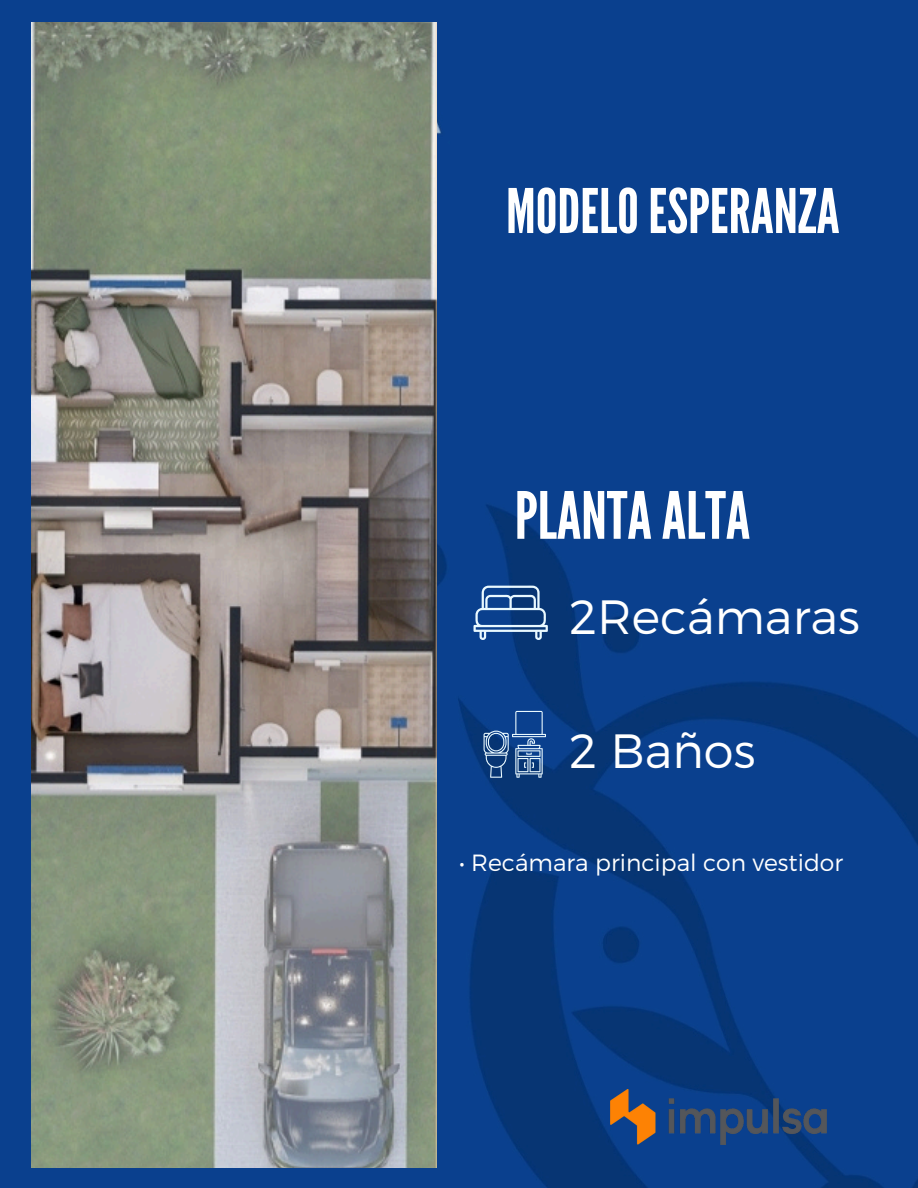
<style>
.page{position:relative;width:918px;height:1188px;background:#fff}
.page>*{position:absolute;margin:0;border:0;box-sizing:border-box;transform-origin:0 0}
.t1{font:65.1px "League Gothic";color:#fff}
.t2{font:61.35px "League Gothic";color:#fff}
.t3{font:300 48px "Montserrat";color:#fff}
.t4{font:300 23.4px "Montserrat";color:#fff}
</style>
<div class="page">
<img style="left:0;top:0;width:918px;height:1188px">
<img style="left:31px;top:22px;width:405px;height:1145px">
<svg style="left:484px;top:711px;width:62px;height:66px;background:#34609b"></svg>
<svg style="left:474px;top:586px;width:74px;height:54px;background:#406aa0"></svg>
<img style="left:610px;top:1089px;width:216px;height:55px">
<h2 class="t2" style="left:506px;top:176px;width:335px">MODELOESPERANZA</h2>
<h1 class="t1" style="left:515px;top:478px;width:237px">PLANTAALTA</h1>
<h1 class="t3" style="left:569px;top:585px;width:292px">2Recámaras</h1>
<p class="t3" style="left:569px;top:720px;width:188px">2 Baños</p>
<p class="t4" style="left:459px;top:847px;width:386px">• Recámara principal con vestidor</p>
</div>
